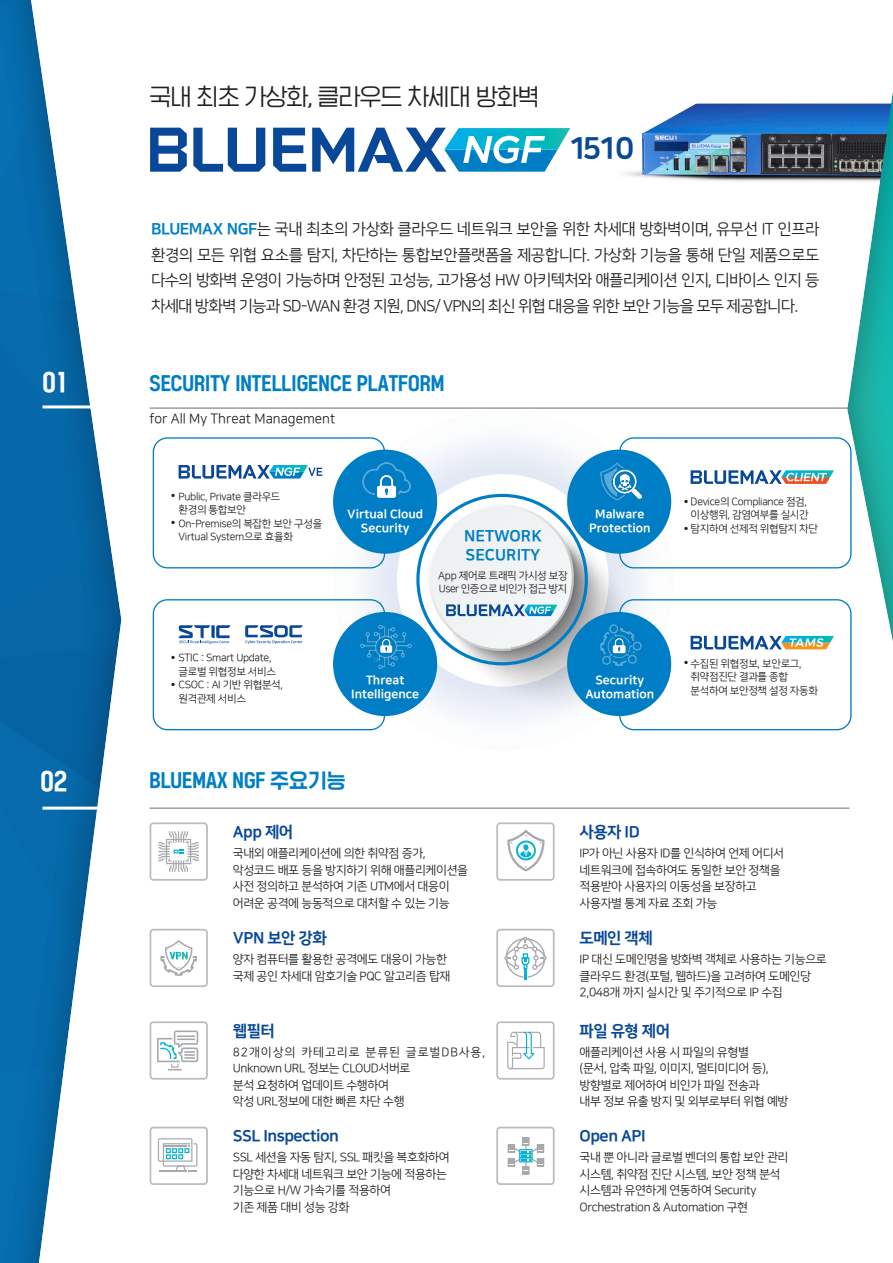
<style>
.page{position:relative;width:893px;height:1263px;background:#fff}
.page>*{position:absolute;margin:0;border:0;box-sizing:border-box;transform-origin:0 0}
.t1{font:30px "Nanum Square EB";color:#094898}
.t2{font:27px "HGG Gothicssi P80 g";color:#fff}
.t3{font:24px "HGG Gothicssi P40 g";letter-spacing:-.02em;color:#231f20}
.t4{font:21px "HGG Gothicssi P80 g";color:#007ec5}
.t5{font:15.75px/25.5px "Nanum Square R";letter-spacing:-.05em;color:#231f20;text-align:justify}
.t6{font:15.75px "Nanum Square EB";letter-spacing:-.03em;color:#094898}
.t7{font:15.75px "Nanum Square EB";color:#007ec5}
.t8{font:13.5px "Nanum Square R";color:#231f20}
.t9{font:12px "Nanum Square R";letter-spacing:-.03em;color:#231f20}
.t10{font:12px "Nanum Square EB";color:#fff}
.t11{font:12px/16.5px "Nanum Square R";letter-spacing:.025em;color:#231f20}
.t12{font:10.5px "Nanum Square R";letter-spacing:-.03em;color:#231f20}
.t13{font:10.5px "Nanum Square R";letter-spacing:-.05em;color:#231f20}
.t14{font:4.5px "Nanum Square R";color:#231f20}
.s1{font-family:"Nanum Square EB";color:#007ec5}
</style>
<div class="page">
<img style="left:627px;top:103px;width:166px;height:78px">
<svg style="left:0;top:0;width:158px;height:1263px"></svg>
<hr style="left:43px;top:807px;width:61px;height:3px;background:#fff">
<hr style="left:150px;top:808px;width:699px;height:1px;background:#6c6d70">
<div style="left:150px;top:822px;width:58px;height:59px;border:2px solid #bcbdc0;border-radius:3px"></div>
<div style="left:150px;top:929px;width:58px;height:58px;border:2px solid #bcbdc0;border-radius:3px"></div>
<div style="left:150px;top:1021px;width:58px;height:59px;border:2px solid #bcbdc0;border-radius:3px"></div>
<div style="left:150px;top:1127px;width:58px;height:58px;border:2px solid #bcbdc0;border-radius:3px"></div>
<div style="left:496px;top:822px;width:59px;height:59px;border:2px solid #bcbdc0;border-radius:3px"></div>
<div style="left:496px;top:929px;width:59px;height:58px;border:2px solid #bcbdc0;border-radius:3px"></div>
<div style="left:496px;top:1021px;width:59px;height:59px;border:2px solid #bcbdc0;border-radius:3px"></div>
<div style="left:496px;top:1127px;width:59px;height:58px;border:2px solid #bcbdc0;border-radius:3px"></div>
<img style="left:317px;top:407px;width:371px;height:324px">
<div style="left:397px;top:474px;width:212px;height:212px;background:#fff;border-radius:50%"></div>
<hr style="left:150px;top:408px;width:699px;height:1px;background:#6c6d70">
<hr style="left:43px;top:405px;width:52px;height:3px;background:#fff">
<img style="left:510px;top:528px;width:116px;height:202px">
<img style="left:452px;top:499px;width:58px;height:203px">
<img style="left:625px;top:586px;width:29px;height:39px">
<img style="left:423px;top:499px;width:30px;height:145px">
<img style="left:510px;top:499px;width:58px;height:30px">
<div style="left:567px;top:450px;width:104px;height:104px;background:#007ec5;border-radius:50%"></div>
<div style="left:567px;top:612px;width:104px;height:104px;background:#007ec5;border-radius:50%"></div>
<div style="left:619px;top:437px;width:233px;height:131px;border:1px solid #007ec5;border-radius:14px"></div>
<div style="left:619px;top:599px;width:233px;height:131px;border:1px solid #007ec5;border-radius:14px"></div>
<div style="left:333px;top:450px;width:104px;height:104px;background:#007ec5;border-radius:50%"></div>
<div style="left:333px;top:612px;width:104px;height:104px;background:#007ec5;border-radius:50%"></div>
<div style="left:153px;top:437px;width:232px;height:131px;border:1px solid #007ec5;border-radius:14px"></div>
<div style="left:153px;top:599px;width:232px;height:131px;border:1px solid #007ec5;border-radius:14px"></div>
<svg style="left:691px;top:470px;width:102px;height:14px"></svg>
<svg style="left:446px;top:604px;width:111px;height:12px"></svg>
<img style="left:362px;top:463px;width:49px;height:34px">
<img style="left:600px;top:462px;width:42px;height:38px">
<img style="left:600px;top:625px;width:41px;height:41px">
<img style="left:360px;top:625px;width:52px;height:45px">
<svg style="left:691px;top:636px;width:102px;height:13px"></svg>
<svg style="left:179px;top:465px;width:143px;height:14px"></svg>
<svg style="left:179px;top:625px;width:51px;height:19px"></svg>
<svg style="left:245px;top:625px;width:58px;height:19px"></svg>
<svg style="left:158px;top:831px;width:41px;height:41px"></svg>
<svg style="left:507px;top:829px;width:38px;height:42px"></svg>
<svg style="left:158px;top:1138px;width:39px;height:34px"></svg>
<svg style="left:508px;top:1137px;width:36px;height:37px"></svg>
<svg style="left:507px;top:1032px;width:38px;height:37px"></svg>
<svg style="left:157px;top:1030px;width:41px;height:40px"></svg>
<svg style="left:160px;top:940px;width:37px;height:36px"></svg>
<svg style="left:504px;top:937px;width:43px;height:42px"></svg>
<svg style="left:793px;top:91px;width:100px;height:718px"></svg>
<svg style="left:273px;top:128px;width:33px;height:44px"></svg>
<svg style="left:193px;top:128px;width:72px;height:44px"></svg>
<svg style="left:150px;top:128px;width:37px;height:44px"></svg>
<svg style="left:312px;top:128px;width:258px;height:44px"></svg>
<p class="t3" style="left:150px;top:84px;width:391px">국내 최초 가상화, 클라우드 차세대 방화벽</p>
<p class="t1" style="left:568px;top:132px;width:68px">1510</p>
<p class="t5" style="left:151px;top:217px;width:670px"><span class="s1">BLUEMAX NGF</span>는 국내 최초의 가상화 클라우드 네트워크 보안을 위한 차세대 방화벽이며, 유무선 IT 인프라 환경의 모든 위협 요소를 탐지, 차단하는 통합보안플랫폼을 제공합니다. 가상화 기능을 통해 단일 제품으로도 다수의 방화벽 운영이 가능하며 안정된 고성능, 고가용성 HW 아키텍처와 애플리케이션 인지, 디바이스 인지 등 차세대 방화벽 기능과 SD-WAN 환경 지원, DNS/ VPN의 최신 위협 대응을 위한 보안 기능을 모두 제공합니다.</p>
<p class="t2" style="left:43px;top:368px;width:26px">01</p>
<p class="t4" style="left:150px;top:373px;width:296px">SECURITY INTELLIGENCE PLATFORM</p>
<p class="t8" style="left:150px;top:412px;width:187px">for All My Threat Management</p>
<p class="t12" style="left:179px;top:491px;width:103px">Public, Private 클라우드</p>
<p class="t12" style="left:179px;top:504px;width:69px">환경의 통합보안</p>
<p class="t12" style="left:179px;top:518px;width:145px">On-Premise의 복잡한 보안 구성을</p>
<p class="t12" style="left:179px;top:531px;width:116px">Virtual System으로 효율화</p>
<p class="t14" style="left:171px;top:493px;width:6px">●</p>
<p class="t14" style="left:171px;top:520px;width:6px">●</p>
<p class="t10" style="left:347px;top:507px;width:78px">Virtual Cloud</p>
<p class="t10" style="left:361px;top:522px;width:50px">Security</p>
<p class="t7" style="left:464px;top:527px;width:79px">NETWORK</p>
<p class="t7" style="left:465px;top:546px;width:76px">SECURITY</p>
<p class="t10" style="left:595px;top:507px;width:51px">Malware</p>
<p class="t10" style="left:589px;top:522px;width:63px">Protection</p>
<p class="t12" style="left:691px;top:496px;width:118px">Device의 Compliance 점검,</p>
<p class="t12" style="left:691px;top:510px;width:120px">이상행위, 감염여부를 실시간</p>
<p class="t12" style="left:691px;top:523px;width:129px">탐지하여 선제적 위협탐지 차단</p>
<p class="t14" style="left:684px;top:499px;width:6px">●</p>
<p class="t14" style="left:684px;top:526px;width:6px">●</p>
<p class="t12" style="left:438px;top:571px;width:131px">App 제어로 트래픽 가시성 보장</p>
<p class="t13" style="left:439px;top:583px;width:130px">User 인증으로 비인가 접근 방지</p>
<p class="t12" style="left:179px;top:653px;width:95px">STIC : Smart Update,</p>
<p class="t12" style="left:179px;top:666px;width:99px">글로벌 위협정보 서비스</p>
<p class="t12" style="left:179px;top:680px;width:106px">CSOC : AI 기반 위협분석,</p>
<p class="t12" style="left:179px;top:693px;width:69px">원격관제 서비스</p>
<p class="t14" style="left:171px;top:655px;width:6px">●</p>
<p class="t14" style="left:171px;top:682px;width:6px">●</p>
<p class="t10" style="left:366px;top:673px;width:40px">Threat</p>
<p class="t10" style="left:351px;top:687px;width:69px">Intelligence</p>
<p class="t10" style="left:595px;top:673px;width:50px">Security</p>
<p class="t10" style="left:585px;top:687px;width:71px">Automation</p>
<p class="t14" style="left:684px;top:660px;width:6px">●</p>
<p class="t12" style="left:691px;top:658px;width:113px">수집된 위협정보, 보안로그,</p>
<p class="t12" style="left:691px;top:671px;width:99px">취약점진단 결과를 종합</p>
<p class="t12" style="left:691px;top:685px;width:129px">분석하여 보안정책 설정 자동화</p>
<p class="t2" style="left:40px;top:767px;width:29px">02</p>
<p class="t4" style="left:150px;top:769px;width:198px">BLUEMAX NGF 주요기능</p>
<p class="t6" style="left:233px;top:823px;width:62px">App 제어</p>
<p class="t6" style="left:580px;top:823px;width:62px">사용자 ID</p>
<p class="t9" style="left:233px;top:847px;width:195px">국내외 애플리케이션에 의한 취약점 증가,</p>
<p class="t9" style="left:233px;top:863px;width:237px">악성코드 배포 등을 방지하기 위해 애플리케이션을</p>
<p class="t9" style="left:233px;top:880px;width:218px">사전 정의하고 분석하여 기존 UTM에서 대응이</p>
<p class="t9" style="left:233px;top:896px;width:218px">어려운 공격에 능동적으로 대처할 수 있는 기능</p>
<p class="t9" style="left:580px;top:847px;width:206px">IP가 아닌 사용자 ID를 인식하여 언제 어디서</p>
<p class="t9" style="left:580px;top:863px;width:203px">네트워크에 접속하여도 동일한 보안 정책을</p>
<p class="t9" style="left:580px;top:880px;width:179px">적용받아 사용자의 이동성을 보장하고</p>
<p class="t9" style="left:580px;top:896px;width:139px">사용자별 통계 자료 조회 가능</p>
<p class="t6" style="left:233px;top:929px;width:95px">VPN 보안 강화</p>
<p class="t6" style="left:580px;top:929px;width:75px">도메인 객체</p>
<p class="t9" style="left:233px;top:953px;width:216px">양자 컴퓨터를 활용한 공격에도 대응이 가능한</p>
<p class="t9" style="left:233px;top:970px;width:219px">국제 공인 차세대 암호기술 PQC 알고리즘 탑재</p>
<p class="t9" style="left:580px;top:953px;width:249px">IP 대신 도메인명을 방화벽 객체로 사용하는 기능으로</p>
<p class="t9" style="left:580px;top:970px;width:233px">클라우드 환경(포털, 웹하드)을 고려하여 도메인당</p>
<p class="t9" style="left:580px;top:986px;width:205px">2,048개 까지 실시간 및 주기적으로 IP 수집</p>
<p class="t6" style="left:233px;top:1022px;width:44px">웹필터</p>
<p class="t6" style="left:580px;top:1022px;width:92px">파일 유형 제어</p>
<p class="t11" style="left:233px;top:1044px;width:254px">82개이상의 카테고리로 분류된 글로벌DB사용,<br>Unknown URL 정보는 CLOUD서버로</p>
<p class="t9" style="left:233px;top:1079px;width:158px">분석 요청하여 업데이트 수행하여</p>
<p class="t9" style="left:233px;top:1095px;width:173px">악성 URL정보에 대한 빠른 차단 수행</p>
<p class="t9" style="left:580px;top:1046px;width:171px">애플리케이션 사용 시 파일의 유형별</p>
<p class="t9" style="left:580px;top:1062px;width:191px">(문서, 압축 파일, 이미지, 멀티미디어 등),</p>
<p class="t9" style="left:580px;top:1079px;width:181px">방향별로 제어하여 비인가 파일 전송과</p>
<p class="t9" style="left:580px;top:1095px;width:210px">내부 정보 유출 방지 및 외부로부터 위협 예방</p>
<p class="t6" style="left:233px;top:1127px;width:108px">SSL Inspection</p>
<p class="t6" style="left:580px;top:1127px;width:68px">Open API</p>
<p class="t9" style="left:233px;top:1151px;width:218px">SSL 세션을 자동 탐지, SSL 패킷을 복호화하여</p>
<p class="t9" style="left:233px;top:1168px;width:216px">다양한 차세대 네트워크 보안 기능에 적용하는</p>
<p class="t9" style="left:233px;top:1184px;width:160px">기능으로 H/W 가속기를 적용하여</p>
<p class="t9" style="left:233px;top:1201px;width:118px">기존 제품 대비 성능 강화</p>
<p class="t9" style="left:580px;top:1151px;width:210px">국내 뿐 아니라 글로벌 벤더의 통합 보안 관리</p>
<p class="t9" style="left:580px;top:1168px;width:202px">시스템, 취약점 진단 시스템, 보안 정책 분석</p>
<p class="t9" style="left:580px;top:1184px;width:178px">시스템과 유연하게 연동하여 Security</p>
<p class="t9" style="left:580px;top:1201px;width:170px">Orchestration &amp; Automation 구현</p>
</div>
